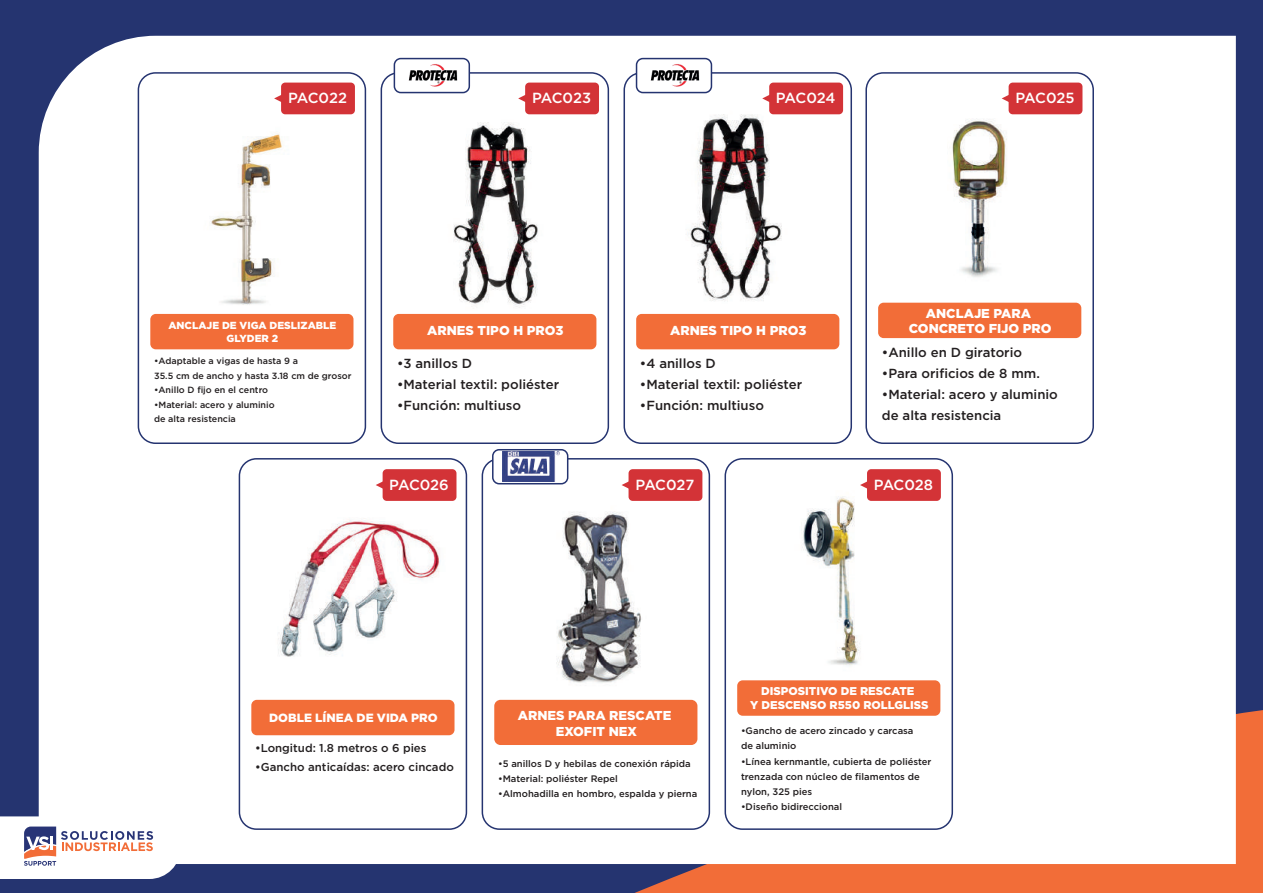
<style>
.page{position:relative;width:1263px;height:893px;background:#253470}
.page>*{position:absolute;margin:0;border:0;box-sizing:border-box;transform-origin:0 0}
.t1{font:500 14.7px "Gotham Pro";letter-spacing:-.01em;color:#fff}
.t2{font:500 13.2px/21px "Gotham Pro";color:#231f20}
.t3{font:900 12.9px/15.5px "Gotham Pro";color:#fff;text-align:center}
.t4{font:900 11.85px "Gotham Pro";color:#fff}
.t5{font:500 11.4px "Gotham Pro";color:#231f20}
.t6{font:900 11.25px/13.6px "Gotham Pro";color:#fff;text-align:center}
.t7{font:900 10.2px/12.3px "Gotham Pro";color:#fff;text-align:center}
.t8{font:500 9.45px/15.1px "Gotham Pro";color:#231f20}
.t9{font:500 9px/14.4px "Gotham Pro";color:#231f20}
</style>
<div class="page">
<div style="left:635px;top:710px;width:628px;height:183px;background:#f26d38"></div>
<div style="left:39px;top:36px;width:1197px;height:828px;background:#fff"></div>
<img style="left:167px;top:108px;width:175px;height:206px">
<img style="left:702px;top:473px;width:293px;height:219px">
<img style="left:436px;top:488px;width:327px;height:220px">
<img style="left:200px;top:488px;width:298px;height:200px">
<img style="left:843px;top:95px;width:286px;height:202px">
<img style="left:595px;top:102px;width:299px;height:215px">
<img style="left:345px;top:110px;width:306px;height:206px">
<div style="left:150px;top:314px;width:203px;height:35px;background:#f26d38;border-radius:6px"></div>
<div style="left:138px;top:72px;width:228px;height:372px;border:2px solid #253470;border-radius:17px"></div>
<div style="left:393px;top:314px;width:203px;height:35px;background:#f26d38;border-radius:6px"></div>
<div style="left:381px;top:72px;width:228px;height:372px;border:2px solid #253470;border-radius:17px"></div>
<div style="left:636px;top:314px;width:203px;height:35px;background:#f26d38;border-radius:6px"></div>
<div style="left:623px;top:72px;width:229px;height:372px;border:2px solid #253470;border-radius:17px"></div>
<div style="left:251px;top:700px;width:203px;height:35px;background:#f26d38;border-radius:6px"></div>
<div style="left:239px;top:458px;width:228px;height:372px;border:2px solid #253470;border-radius:17px"></div>
<div style="left:494px;top:700px;width:203px;height:45px;background:#f26d38;border-radius:6px"></div>
<div style="left:482px;top:458px;width:228px;height:372px;border:2px solid #253470;border-radius:17px"></div>
<div style="left:737px;top:680px;width:203px;height:36px;background:#f26d38;border-radius:6px"></div>
<div style="left:724px;top:458px;width:229px;height:372px;border:2px solid #253470;border-radius:17px"></div>
<div style="left:878px;top:303px;width:203px;height:35px;background:#f26d38;border-radius:6px"></div>
<div style="left:865px;top:72px;width:229px;height:372px;border:2px solid #253470;border-radius:17px"></div>
<div style="left:281px;top:83px;width:74px;height:31px;background:#d33337;border-radius:4px"></div>
<svg style="left:274px;top:94px;width:8px;height:9px"></svg>
<div style="left:383px;top:469px;width:73px;height:32px;background:#d33337;border-radius:4px"></div>
<svg style="left:376px;top:481px;width:7px;height:8px"></svg>
<div style="left:628px;top:469px;width:74px;height:32px;background:#d33337;border-radius:4px"></div>
<svg style="left:622px;top:481px;width:7px;height:8px"></svg>
<div style="left:867px;top:469px;width:74px;height:32px;background:#d33337;border-radius:4px"></div>
<svg style="left:860px;top:481px;width:7px;height:8px"></svg>
<div style="left:525px;top:83px;width:74px;height:31px;background:#d33337;border-radius:4px"></div>
<svg style="left:518px;top:94px;width:8px;height:9px"></svg>
<div style="left:769px;top:83px;width:74px;height:31px;background:#d33337;border-radius:4px"></div>
<svg style="left:762px;top:94px;width:8px;height:9px"></svg>
<div style="left:1008px;top:83px;width:74px;height:31px;background:#d33337;border-radius:4px"></div>
<svg style="left:1002px;top:94px;width:7px;height:9px"></svg>
<div style="left:493px;top:450px;width:75px;height:34px;background:#fff;border-radius:6px"></div>
<div style="left:492px;top:449px;width:76px;height:35px;border:2px solid #253470;border-radius:6px"></div>
<img style="left:503px;top:452px;width:57px;height:30px">
<div style="left:394px;top:59px;width:75px;height:34px;background:#fff;border-radius:6px"></div>
<div style="left:394px;top:58px;width:76px;height:35px;border:2px solid #253470;border-radius:6px"></div>
<img style="left:408px;top:64px;width:50px;height:23px">
<div style="left:636px;top:59px;width:75px;height:34px;background:#fff;border-radius:6px"></div>
<div style="left:636px;top:58px;width:76px;height:35px;border:2px solid #253470;border-radius:6px"></div>
<img style="left:650px;top:64px;width:50px;height:23px">
<svg style="left:0;top:816px;width:181px;height:63px;background:#e9e3e6"></svg>
<h1 class="t1" style="left:288px;top:90px;width:60px">PAC022</h1>
<h1 class="t1" style="left:532px;top:90px;width:60px">PAC023</h1>
<h1 class="t1" style="left:776px;top:90px;width:61px">PAC024</h1>
<h1 class="t1" style="left:1015px;top:90px;width:61px">PAC025</h1>
<p class="t7" style="left:168px;top:319px;width:169px">ANCLAJE DE VIGA DESLIZABLE<br>GLYDER 2</p>
<p class="t9" style="left:154px;top:354px;width:199px">•Adaptable a vigas de hasta 9 a<br>35.5 cm de ancho y hasta 3.18 cm de grosor</p>
<p class="t9" style="left:154px;top:383px;width:116px">•Anillo D fijo en el centro</p>
<p class="t9" style="left:154px;top:397px;width:122px">•Material: acero y aluminio de alta resistencia</p>
<h3 class="t3" style="left:427px;top:322px;width:138px">ARNES TIPO H PRO3</h3>
<h2 class="t2" style="left:397px;top:352px;width:77px">•3 anillos D</h2>
<h2 class="t2" style="left:397px;top:373px;width:164px">•Material textil: poliéster</h2>
<h2 class="t2" style="left:397px;top:395px;width:125px">•Función: multiuso</h2>
<h3 class="t3" style="left:670px;top:322px;width:138px">ARNES TIPO H PRO3</h3>
<h2 class="t2" style="left:640px;top:352px;width:77px">•4 anillos D</h2>
<h2 class="t2" style="left:640px;top:373px;width:164px">•Material textil: poliéster</h2>
<h2 class="t2" style="left:640px;top:395px;width:125px">•Función: multiuso</h2>
<h3 class="t3" style="left:909px;top:305px;width:144px">ANCLAJE PARA<br>CONCRETO FIJO PRO</h3>
<h2 class="t2" style="left:882px;top:341px;width:142px">•Anillo en D giratorio</h2>
<h2 class="t2" style="left:882px;top:362px;width:159px">•Para orificios de 8 mm.</h2>
<h2 class="t2" style="left:882px;top:383px;width:177px">•Material: acero y aluminio de alta resistencia</h2>
<h1 class="t1" style="left:389px;top:476px;width:61px">PAC026</h1>
<h1 class="t1" style="left:636px;top:476px;width:60px">PAC027</h1>
<h1 class="t1" style="left:874px;top:476px;width:61px">PAC028</h1>
<p class="t4" style="left:269px;top:711px;width:170px">DOBLE LÍNEA DE VIDA PRO</p>
<p class="t5" style="left:255px;top:742px;width:173px">•Longitud: 1.8 metros o 6 pies</p>
<p class="t5" style="left:255px;top:760px;width:200px">•Gancho anticaídas: acero cincado</p>
<h3 class="t3" style="left:518px;top:708px;width:155px">ARNES PARA RESCATE<br>EXOFIT NEX</h3>
<p class="t8" style="left:498px;top:756px;width:194px">•5 anillos D y hebilas de conexión rápida</p>
<p class="t8" style="left:498px;top:771px;width:121px">•Material: poliéster Repel</p>
<p class="t8" style="left:498px;top:786px;width:201px">•Almohadilla en hombro, espalda y pierna</p>
<p class="t6" style="left:750px;top:684px;width:180px">DISPOSITIVO DE RESCATE<br>Y DESCENSO R550 ROLLGLISS</p>
<p class="t8" style="left:741px;top:723px;width:174px">•Gancho de acero zincado y carcasa de aluminio</p>
<p class="t8" style="left:741px;top:753px;width:192px">•Línea kernmantle, cubierta de poliéster trenzada con núcleo de filamentos de nylon, 325 pies</p>
<p class="t8" style="left:741px;top:799px;width:103px">•Diseño bidireccional</p>
</div>
